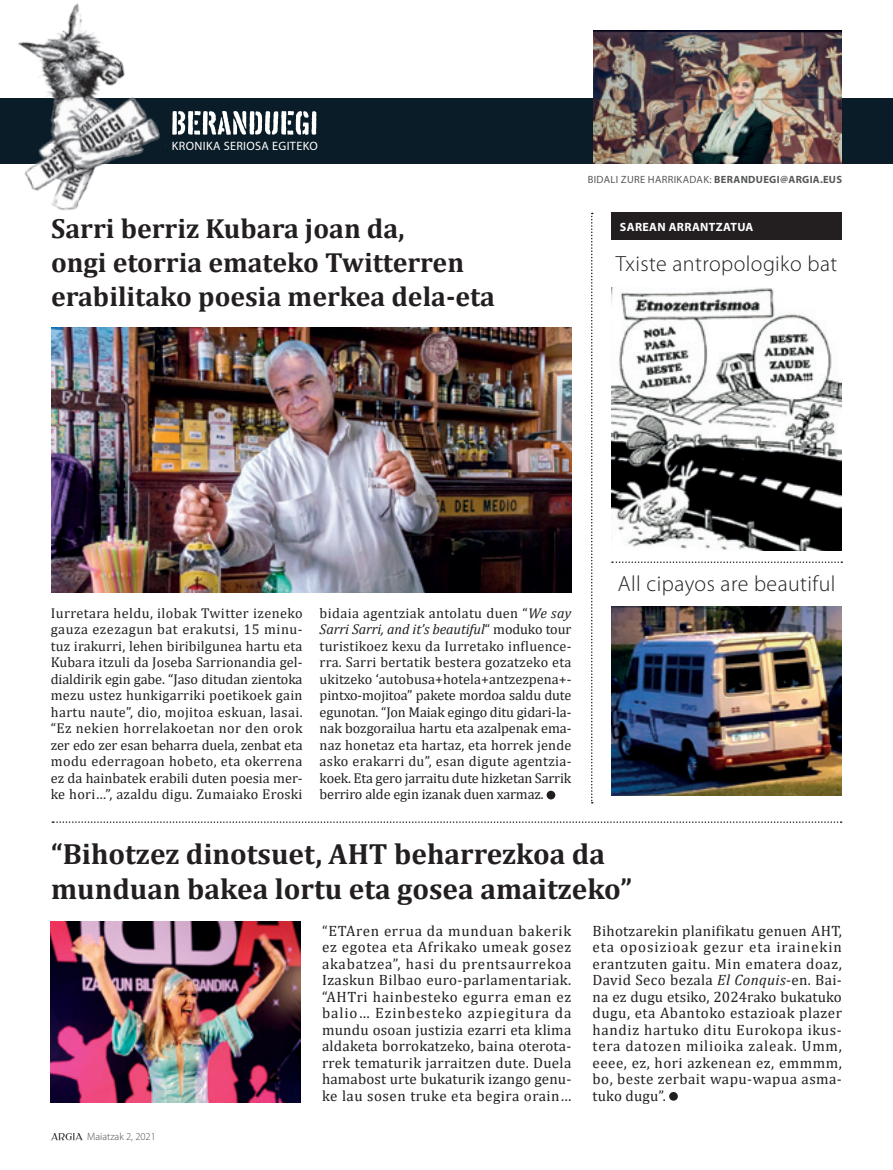
<style>
.page{position:relative;width:893px;height:1170px;background:#fff}
.page>*{position:absolute;margin:0;border:0;box-sizing:border-box;transform-origin:0 0}
.t1{font:700 29.4px/35.2px "Cambria";color:#231f20}
.t2{font:700 27.75px/33.9px "Cambria";color:#231f20}
.t3{font:300 21.9px "Myriad Pro";letter-spacing:.02em;color:#231f20}
.t4{font:15px/16.5px "Cambria";letter-spacing:.03em;color:#231f20;text-align:justify}
.t5{font:14.25px/16.5px "Cambria";letter-spacing:-.01em;color:#231f20;text-align:justify}
.t6{font:12.15px "Myriad Pro";letter-spacing:.03em;color:#fff}
.t7{font:700 12px "Myriad Pro";color:#fff}
.t8{font:10.5px "Myriad Pro";letter-spacing:.03em;color:#57585a}
.t9{font:300 10.5px "Myriad Pro";color:#4b4c4d}
.s1{font-weight:700}
.s2{font-style:italic}
</style>
<div class="page">
<svg style="left:51px;top:1133px;width:32px;height:7px"></svg>
<div style="left:0;top:98px;width:893px;height:65px;background:#0a1c27"></div>
<svg style="left:178px;top:111px;width:138px;height:24px"></svg>
<img style="left:0;top:3px;width:178px;height:208px">
<div style="left:611px;top:212px;width:231px;height:28px;background:#231f20"></div>
<svg style="left:591px;top:213px;width:2px;height:590px"></svg>
<svg style="left:52px;top:821px;width:790px;height:1px"></svg>
<svg style="left:612px;top:561px;width:230px;height:2px"></svg>
<div style="left:547px;top:790px;width:8px;height:9px;background:#231f20;border-radius:50%"></div>
<img style="left:594px;top:31px;width:248px;height:132px">
<svg style="left:669px;top:1091px;width:9px;height:9px"></svg>
<img style="left:51px;top:921px;width:249px;height:181px">
<img style="left:611px;top:288px;width:231px;height:262px">
<img style="left:611px;top:606px;width:231px;height:189px">
<img style="left:51px;top:328px;width:520px;height:264px">
<p class="t6" style="left:172px;top:138px;width:147px">KRONIKA SERIOSA EGITEKO</p>
<h2 class="t2" style="left:51px;top:211px;width:446px">Sarri berriz Kubara joan da,<br>ongi etorria emateko Twitterren erabilitako poesia merkea dela-eta</h2>
<p class="t8" style="left:588px;top:173px;width:256px">BIDALI ZURE HARRIKADAK: <span class="s1">BERANDUEGI@ARGIA.EUS</span></p>
<p class="t7" style="left:620px;top:219px;width:9px">SAREA</p>
<p class="t7" style="left:657px;top:219px;width:75px">N ARRANTZATUA</p>
<h3 class="t3" style="left:616px;top:250px;width:223px">Txiste antropologiko bat</h3>
<p class="t5" style="left:51px;top:604px;width:253px">Iurretara heldu, ilobak Twitter izeneko gauza ezezagun bat erakutsi, 15 minu&shy;tuz irakurri, lehen biribilgunea hartu eta Kubara itzuli da Joseba Sarrionandia gel&shy;dialdirik egin gabe. “Jaso ditudan zientoka mezu ustez hunkigarriki poetikoek gain hartu naute”, dio, mojitoa eskuan, lasai. “Ez nekien horrelakoetan nor den orok zer edo zer esan beharra duela, zenbat eta modu ederragoan hobeto, eta okerrena ez da hainbatek erabili duten poesia mer&shy;ke hori…”, azaldu digu. Zumaiako Eroski</p>
<p class="t5" style="left:320px;top:604px;width:253px">bidaia agentziak antolatu duen “<span class="s2">We say Sarri Sarri, and it’s beautiful</span>“ moduko tour turistikoez kexu da Iurretako influence&shy;rra. Sarri bertatik bestera gozatzeko eta ukitzeko ‘autobusa+hotela+antzezpena+- pintxo-mojitoa” pakete mordoa saldu dute egunotan. “Jon Maiak egingo ditu gidari-la&shy;nak bozgorailua hartu eta azalpenak ema&shy;naz honetaz eta hartaz, eta horrek jende asko erakarri du”, esan digute agentzia&shy;koek. Eta gero jarraitu dute hizketan Sarrik berriro alde egin izanak duen xarmaz.</p>
<h3 class="t3" style="left:618px;top:570px;width:219px">All cipayos are beautiful</h3>
<h1 class="t1" style="left:51px;top:835px;width:582px">“Bihotzez dinotsuet, AHT beharrezkoa da munduan bakea lortu eta gosea amaitzeko”</h1>
<p class="t9" style="left:87px;top:1130px;width:70px">Maiatzak 2, 2021</p>
<p class="t4" style="left:322px;top:922px;width:251px">“ETAren errua da munduan bakerik ez egotea eta Afrikako umeak gosez akabatzea”, hasi du prentsaurrekoa Izaskun Bilbao euro-parlamentariak. “AHTri hainbesteko egurra eman ez balio… Ezinbesteko azpiegitura da mundu osoan justizia ezarri eta klima aldaketa borrokatzeko, baina oterota&shy;rrek tematurik jarraitzen dute. Duela hamabost urte bukaturik izango genu&shy;ke lau sosen truke eta begira orain…</p>
<p class="t4" style="left:593px;top:922px;width:251px">Bihotzarekin planifikatu genuen AHT, eta oposizioak gezur eta irainekin erantzuten gaitu. Min ematera doaz, David Seco bezala <span class="s2">El Conquis</span>-en. Bai&shy;na ez dugu etsiko, 2024rako bukatuko dugu, eta Abantoko estazioak plazer handiz hartuko ditu Eurokopa ikus&shy;tera datozen milioika zaleak. Umm, eeee, ez, hori azkenean ez, emmmm, bo, beste zerbait wapu-wapua asma&shy;tuko dugu”.</p>
</div>
